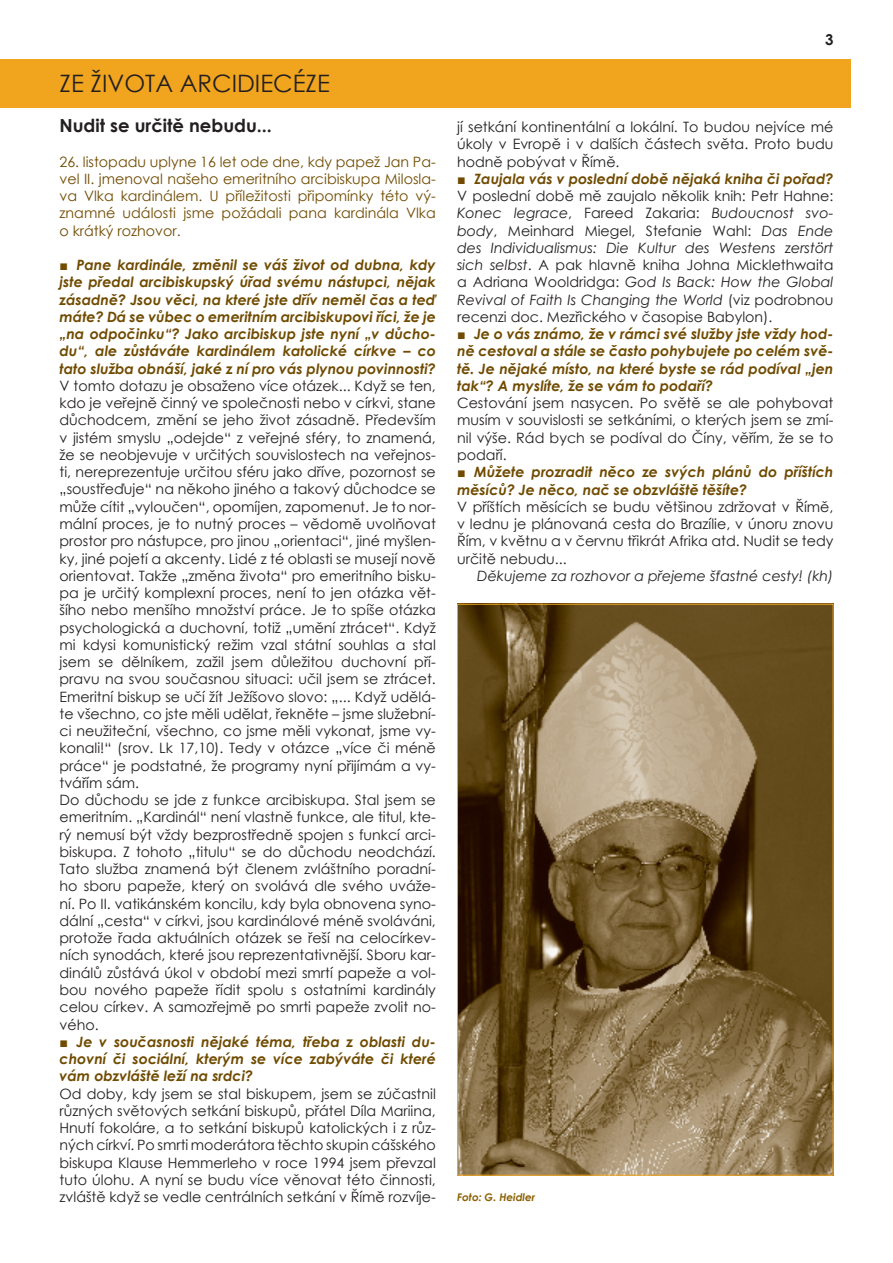
<style>
.page{position:relative;width:893px;height:1263px;background:#fff}
.page>*{position:absolute;margin:0;border:0;box-sizing:border-box;transform-origin:0 0}
.t1{font:24px "Century Gothic";color:#231f20}
.t2{font:700 18px "Century Gothic";color:#231f20}
.t3{font:700 15px "Century Gothic";color:#231f20}
.t4{font:14.25px/17.2px "Century Gothic";color:#231f20;text-align:justify}
.t5{font:italic 700 14.25px/17.2px "Century Gothic";color:#704b00;text-align:justify}
.t6{font:14.25px/17.2px "Century Gothic";color:#704b00;text-align:justify}
.t7{font:italic 14.25px "Century Gothic";color:#231f20}
.t8{font:italic 700 10.5px "Century Gothic";color:#8b6002}
.s1{font-weight:400;font-style:normal}
.s2{color:#704b00}
.s3{font-weight:700;font-style:italic;color:#704b00}
.s4{font-style:italic}
</style>
<div class="page">
<div style="left:0;top:60px;width:850px;height:48px;background:#f1a51e"></div>
<img style="left:459px;top:606px;width:372px;height:567px">
<h1 class="t1" style="left:60px;top:67px;width:272px">ZE ŽIVOTA ARCIDIECÉZE</h1>
<p class="t2" style="left:60px;top:112px;width:214px">Nudit se určitě nebudu...</p>
<p class="t6" style="left:60px;top:153px;width:378px">26. listopadu uplyne 16 let ode dne, kdy papež Jan Pa&shy;vel II. jmenoval našeho emeritního arcibiskupa Milosla&shy;va Vlka kardinálem. U příležitosti připomínky této vý&shy;znamné události jsme požádali pana kardinála Vlka o krátký rozhovor.</p>
<p class="t5" style="left:60px;top:256px;width:378px"><span class="s1">■</span> Pane kardinále, změnil se váš život od dubna, kdy jste předal arcibiskupský úřad svému nástupci, nějak zásadně? Jsou věci, na které jste dřív neměl čas a teď máte? Dá se vůbec o emeritním arcibiskupovi říci, že je „na odpočinku“? Jako arcibiskup jste nyní „v důcho&shy;du“, ale zůstáváte kardinálem katolické církve – co tato služba obnáší, jaké z ní pro vás plynou povinnosti?</p>
<p class="t4" style="left:60px;top:377px;width:378px;text-align:left">V tomto dotazu je obsaženo více otázek... Když se ten, kdo je veřejně činný ve společnosti nebo v církvi, stane důchodcem, změní se jeho život zásadně. Především v jistém smyslu „odejde“ z veřejné sféry, to znamená, že se neobjevuje v určitých souvislostech na veřejnos&shy;ti, nereprezentuje určitou sféru jako dříve, pozornost se „soustřeďuje“ na někoho jiného a takový důchodce se může cítit „vyloučen“, opomíjen, zapomenut. Je to nor&shy;mální proces, je to nutný proces – vědomě uvolňovat prostor pro nástupce, pro jinou „orientaci“, jiné myšlen&shy;ky, jiné pojetí a akcenty. Lidé z té oblasti se musejí nově orientovat. Takže „změna života“ pro emeritního bisku&shy;pa je určitý komplexní proces, není to jen otázka vět&shy;šího nebo menšího množství práce. Je to spíše otázka psychologická a duchovní, totiž „umění ztrácet“. Když mi kdysi komunistický režim vzal státní souhlas a stal jsem se dělníkem, zažil jsem důležitou duchovní pří&shy;pravu na svou současnou situaci: učil jsem se ztrácet.<br>Emeritní biskup se učí žít Ježíšovo slovo: „... Když udělá&shy;te všechno, co jste měli udělat, řekněte – jsme služební&shy;ci neužiteční, všechno, co jsme měli vykonat, jsme vy&shy;konali!“ (srov. Lk 17,10). Tedy v otázce „více či méně práce“ je podstatné, že programy nyní přijímám a vy&shy;tvářím sám.<br>Do důchodu se jde z funkce arcibiskupa. Stal jsem se emeritním. „Kardinál“ není vlastně funkce, ale titul, kte&shy;rý nemusí být vždy bezprostředně spojen s funkcí arci&shy;biskupa. Z tohoto „titulu“ se do důchodu neodchází.<br>Tato služba znamená být členem zvláštního poradní&shy;ho sboru papeže, který on svolává dle svého uváže&shy;ní. Po II. vatikánském koncilu, kdy byla obnovena syno&shy;dální „cesta“ v církvi, jsou kardinálové méně svoláváni, protože řada aktuálních otázek se řeší na celocírkev&shy;ních synodách, které jsou reprezentativnější. Sboru kar&shy;dinálů zůstává úkol v období mezi smrtí papeže a vol&shy;bou nového papeže řídit spolu s ostatními kardinály celou církev. A samozřejmě po smrti papeže zvolit no&shy;vého.</p>
<p class="t5" style="left:60px;top:1032px;width:378px"><span class="s1">■</span> Je v současnosti nějaké téma, třeba z oblasti du&shy;chovní či sociální, kterým se více zabýváte či které vám obzvláště leží na srdci?</p>
<p class="t4" style="left:60px;top:1084px;width:378px">Od doby, kdy jsem se stal biskupem, jsem se zúčastnil různých světových setkání biskupů, přátel Díla Mariina, Hnutí fokoláre, a to setkání biskupů katolických i z růz&shy;ných církví. Po smrti moderátora těchto skupin cášského biskupa Klause Hemmerleho v roce 1994 jsem převzal tuto úlohu. A nyní se budu více věnovat této činnosti, zvláště když se vedle centrálních setkání v Římě rozvíje-</p>
<p class="t3" style="left:825px;top:28px;width:10px">3</p>
<p class="t4" style="left:457px;top:118px;width:378px">jí setkání kontinentální a lokální. To budou nejvíce mé úkoly v Evropě i v dalších částech světa. Proto budu hodně pobývat v Římě.</p>
<p class="t4" style="left:457px;top:170px;width:378px"><span class="s2">■</span> <span class="s3">Zaujala vás v poslední době nějaká kniha či pořad?<br></span>V poslední době mě zaujalo několik knih: Petr Hahne:<br><span class="s4">Konec legrace</span>, Fareed Zakaria: <span class="s4">Budoucnost svo&shy;body</span>, Meinhard Miegel, Stefanie Wahl: <span class="s4">Das Ende des Individualismus: Die Kultur des Westens zerstört sich selbst</span>. A pak hlavně kniha Johna Micklethwaita a Adriana Wooldridga: <span class="s4">God Is Back: How the Global Revival of Faith Is Changing the World</span> (viz podrobnou recenzi doc. Mezřického v časopise Babylon).</p>
<p class="t5" style="left:457px;top:325px;width:378px"><span class="s1">■</span> Je o vás známo, že v rámci své služby jste vždy hod&shy;ně cestoval a stále se často pohybujete po celém svě&shy;tě. Je nějaké místo, na které byste se rád podíval „jen tak“? A myslíte, že se vám to podaří?</p>
<p class="t4" style="left:457px;top:394px;width:378px">Cestování jsem nasycen. Po světě se ale pohybovat musím v souvislosti se setkáními, o kterých jsem se zmí&shy;nil výše. Rád bych se podíval do Číny, věřím, že se to podaří.</p>
<p class="t5" style="left:457px;top:463px;width:378px"><span class="s1">■</span> Můžete prozradit něco ze svých plánů do příštích měsíců? Je něco, nač se obzvláště těšíte?</p>
<p class="t4" style="left:457px;top:498px;width:378px">V příštích měsících se budu většinou zdržovat v Římě, v lednu je plánovaná cesta do Brazílie, v únoru znovu Řím, v květnu a v červnu třikrát Afrika atd. Nudit se tedy určitě nebudu...</p>
<p class="t7" style="left:477px;top:566px;width:358px">Děkujeme za rozhovor a přejeme šťastné cesty! (kh)</p>
<p class="t8" style="left:457px;top:1189px;width:80px">Foto: G. Heidler</p>
</div>
